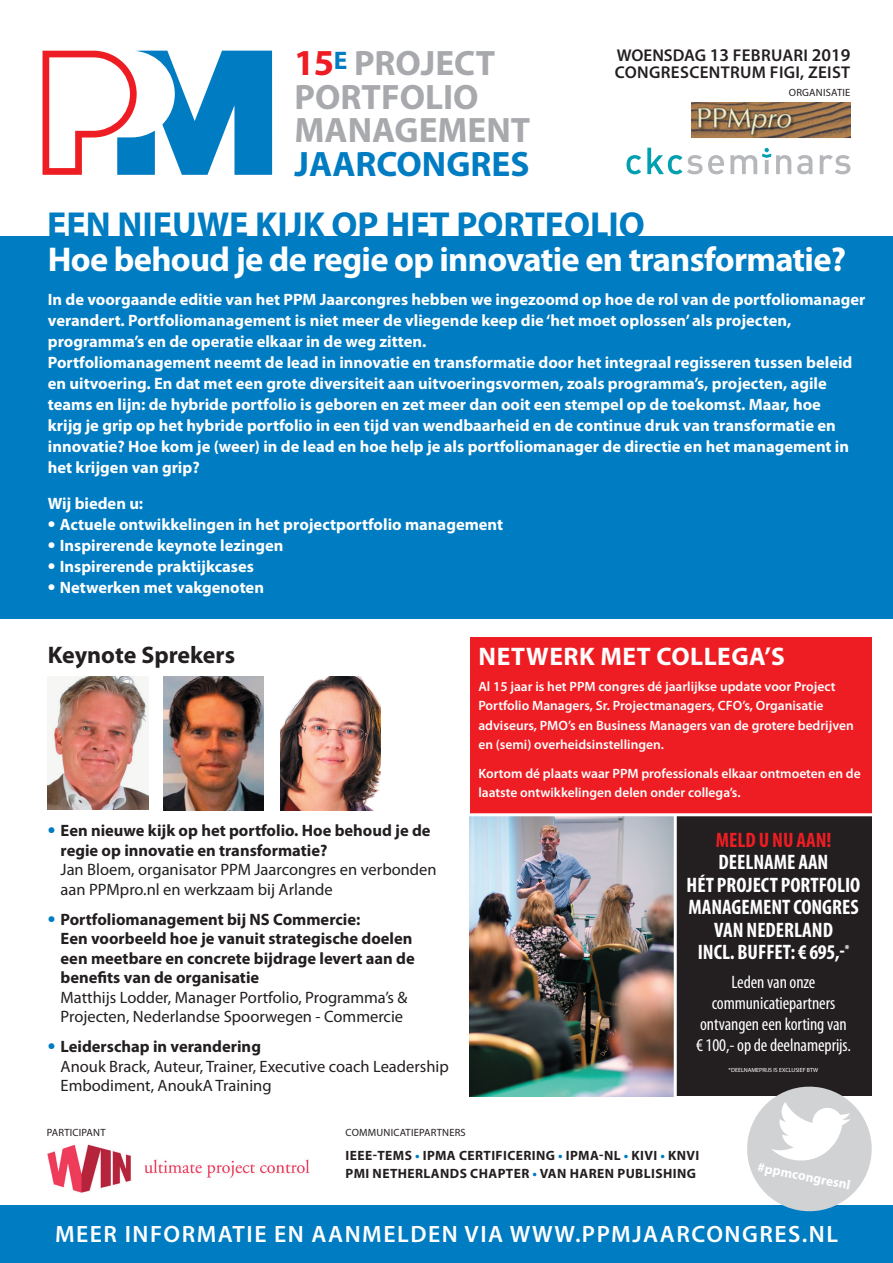
<style>
.page{position:relative;width:893px;height:1263px;background:#fff}
.page>*{position:absolute;margin:0;border:0;box-sizing:border-box;transform-origin:0 0}
.t1{font:700 36.3px "Myriad Pro";color:#007cc2}
.t2{font:700 35.4px/33.5px "Myriad Pro";color:#a8a9ad}
.t3{font:700 35.4px "Myriad Pro";color:#007cc2}
.t4{font:700 34.5px "Myriad Pro";letter-spacing:-.02em;color:#fff}
.t5{font:700 25.5px "Myriad Pro";letter-spacing:.02em;color:#fff}
.t6{font:700 24px "Myriad Pro";color:#231f20}
.t7{font:600 23.7px "Myriad Pro";letter-spacing:.065em;color:#fff}
.t8{font:700 condensed 21px/22.5px "Myriad Pro";color:#fff;text-align:center}
.t9{font:700 condensed 21px "Myriad Pro";color:#ee1d23}
.t10{font:condensed 18px/21px "Myriad Pro";letter-spacing:-.005em;color:#fff;text-align:center}
.t11{font:600 17.1px/17.1px "Myriad Pro";letter-spacing:.02em;color:#231f20}
.t12{font:700 16.5px/21px "Myriad Pro";color:#fff}
.t13{font:16.5px/19.5px "Myriad Pro";color:#231f20}
.t14{font:700 16.5px/19.5px "Myriad Pro";color:#231f20}
.t15{font:600 13.5px/19.5px "Myriad Pro";color:#fff}
.t16{font:700 13.5px/17.1px "Myriad Pro";letter-spacing:.03em;color:#231f20}
.t17{font:700 13.5px "Myriad Pro";color:#fff}
.t18{font:10.5px "Myriad Pro";letter-spacing:.02em;color:#231f20}
.t19{font:6px "Myriad Pro";color:#fff}
.s1{font-size:36.75px;color:#ee1d23}
.s2{font-size:18px}
.s3{font-size:22.5px}
.s4{font-size:22.5px;color:#007cc2}
.s5{font-weight:700;font-size:22.5px;color:#007cc2}
.s6{font-weight:700}
.s7{color:#007cc2}
</style>
<div class="page">
<div style="left:0;top:237px;width:893px;height:382px;background:#007cc2"></div>
<img style="left:48px;top:676px;width:100px;height:134px">
<img style="left:163px;top:676px;width:101px;height:134px">
<img style="left:280px;top:676px;width:101px;height:134px">
<div style="left:675px;top:813px;width:197px;height:283px;background:#231f20"></div>
<img style="left:470px;top:816px;width:204px;height:280px">
<div style="left:470px;top:638px;width:402px;height:178px;background:#ee1d23"></div>
<hr style="left:674px;top:815px;width:3px;height:287px;background:#fff">
<hr style="left:466px;top:813px;width:408px;height:3px;background:#fff">
<svg style="left:43px;top:51px;width:229px;height:124px"></svg>
<img style="left:692px;top:102px;width:158px;height:46px">
<svg style="left:626px;top:155px;width:15px;height:19px"></svg>
<svg style="left:647px;top:148px;width:77px;height:26px"></svg>
<svg style="left:797px;top:155px;width:15px;height:19px"></svg>
<svg style="left:820px;top:155px;width:30px;height:19px"></svg>
<svg style="left:730px;top:148px;width:61px;height:26px"></svg>
<div style="left:0;top:1206px;width:893px;height:57px;background:#007cc2"></div>
<svg style="left:742px;top:1086px;width:135px;height:126px"></svg>
<img style="left:47px;top:1144px;width:263px;height:49px">
<h2 class="t2" style="left:294px;top:47px;width:238px"><span class="s1">15</span><sup>E</sup> PROJECT<br>PORTFOLIO<br>MANAGEMENT</h2>
<h2 class="t3" style="left:295px;top:144px;width:236px">JAARCONGRES</h2>
<p class="t11" style="left:615px;top:47px;width:237px">WOENSDAG <span class="s2">13</span> FEBRUARI <span class="s2">2019<br></span>CONGRESCENTRUM FIGI, ZEIST</p>
<p class="t18" style="left:789px;top:86px;width:63px">ORGANISATIE</p>
<h1 class="t1" style="left:47px;top:204px;width:599px">EEN NIEUWE KIJK OP HET PORTFOLIO</h1>
<h3 class="t4" style="left:48px;top:240px;width:800px">Hoe behoud je de regie op innovatie en transformatie?</h3>
<p class="t12" style="left:48px;top:289px;width:819px">In de voorgaande editie van het PPM Jaarcongres hebben we ingezoomd op hoe de rol van de portfoliomanager verandert. Portfoliomanagement is niet meer de vliegende keep die ‘het moet oplossen’ als projecten, programma’s en de operatie elkaar in de weg zitten.<br>Portfoliomanagement neemt de lead in innovatie en transformatie door het integraal regisseren tussen beleid en uitvoering. En dat met een grote diversiteit aan uitvoeringsvormen, zoals programma’s, projecten, agile teams en lijn: de hybride portfolio is geboren en zet meer dan ooit een stempel op de toekomst. Maar, hoe<br>krijg je grip op het hybride portfolio in een tijd van wendbaarheid en de continue druk van transformatie en innovatie? Hoe kom je (weer) in de lead en hoe help je als portfoliomanager de directie en het management in het krijgen van grip?</p>
<p class="t12" style="left:48px;top:493px;width:97px">Wij bieden u:</p>
<p class="t12" style="left:48px;top:514px;width:457px"><span class="s3">•</span> Actuele ontwikkelingen in het projectportfolio management</p>
<p class="t12" style="left:48px;top:535px;width:237px"><span class="s3">•</span> Inspirerende keynote lezingen</p>
<p class="t12" style="left:48px;top:556px;width:208px"><span class="s3">•</span> Inspirerende praktijkcases</p>
<p class="t12" style="left:48px;top:577px;width:218px"><span class="s3">•</span> Netwerken met vakgenoten</p>
<h3 class="t6" style="left:48px;top:641px;width:189px">Keynote Sprekers</h3>
<p class="t14" style="left:61px;top:821px;width:372px;text-indent:-13px"><span class="s4">•</span> Een nieuwe kijk op het portfolio. Hoe behoud je de regie op innovatie en transformatie?</p>
<p class="t13" style="left:61px;top:860px;width:378px">Jan Bloem, organisator PPM Jaarcongres en verbonden aan PPMpro.nl en werkzaam bij Arlande</p>
<p class="t14" style="left:61px;top:910px;width:356px;text-indent:-13px"><span class="s4">•</span> Portfoliomanagement bij NS Commercie:<br>Een voorbeeld hoe je vanuit strategische doelen een meetbare en concrete bijdrage levert aan de benefits van de organisatie</p>
<p class="t13" style="left:61px;top:988px;width:349px">Matthijs Lodder, Manager Portfolio, Programma’s &amp;<br>Projecten, Nederlandse Spoorwegen - Commercie</p>
<p class="t13" style="left:61px;top:1037px;width:390px;text-indent:-13px"><span class="s5">•</span> <span class="s6">Leiderschap in verandering<br></span>Anouk Brack, Auteur, Trainer, Executive coach Leadership<br>Embodiment, AnoukA Training</p>
<h3 class="t5" style="left:479px;top:642px;width:308px">NETWERK MET COLLEGA’S</h3>
<p class="t15" style="left:478px;top:677px;width:377px">Al 15 jaar is het PPM congres dé jaarlijkse update voor Project Portfolio Managers, Sr. Projectmanagers, CFO’s, Organisatie adviseurs, PMO’s en Business Managers van de grotere bedrijven en (semi) overheidsinstellingen.</p>
<p class="t15" style="left:478px;top:764px;width:384px">Kortom dé plaats waar PPM professionals elkaar ontmoeten en de laatste ontwikkelingen delen onder collega’s.</p>
<p class="t9" style="left:716px;top:828px;width:117px">MELD U NU AAN!</p>
<p class="t8" style="left:687px;top:851px;width:175px">DEELNAME AAN<br>HÉT PROJECT PORTFOLIO<br>MANAGEMENT CONGRES<br>VAN NEDERLAND<br>INCL. BUFFET: € 695,-<sup>*</sup></p>
<p class="t10" style="left:696px;top:972px;width:156px">Leden van onze communicatiepartners ontvangen een korting van € 100,- op de deelnameprijs.</p>
<p class="t19" style="left:729px;top:1067px;width:91px">*DEELNAMEPRIJS IS EXCLUSIEF BTW</p>
<p class="t18" style="left:47px;top:1126px;width:60px">PARTICIPANT</p>
<p class="t18" style="left:346px;top:1126px;width:122px">COMMUNICATIEPARTNERS</p>
<p class="t16" style="left:346px;top:1147px;width:355px">IEEE-TEMS <span class="s7">•</span> IPMA CERTIFICERING <span class="s7">•</span> IPMA-NL <span class="s7">•</span> KIVI <span class="s7">•</span> KNVI<br>PMI NETHERLANDS CHAPTER <span class="s7">•</span> VAN HAREN PUBLISHING</p>
<p class="t17" style="left:759px;top:1159px;width:96px;rotate:11deg">#ppmcongresnl</p>
<h3 class="t7" style="left:55px;top:1221px;width:785px">MEER INFORMATIE EN AANMELDEN VIA WWW.PPMJAARCONGRES.NL</h3>
</div>
